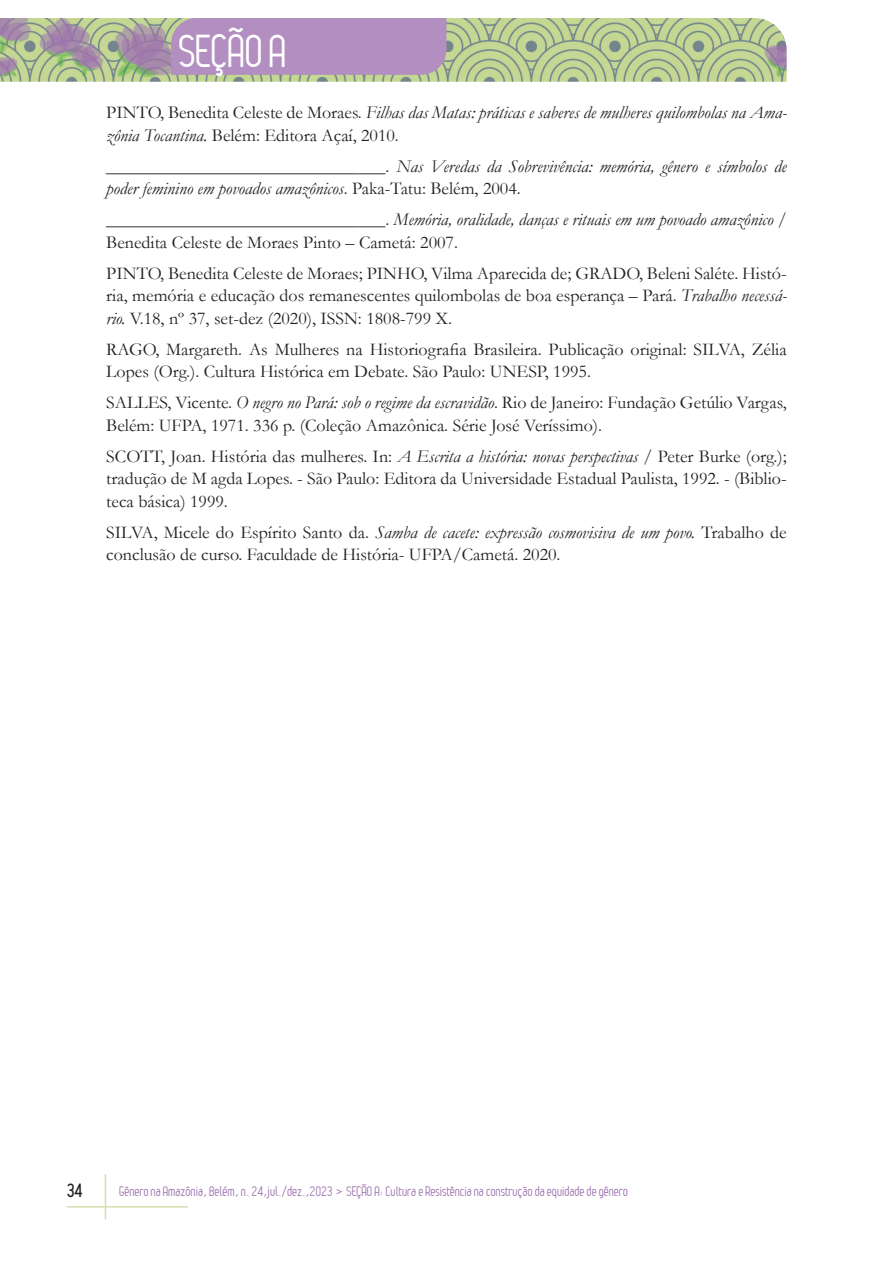
<style>
.page{position:relative;width:893px;height:1263px;background:#fff}
.page>*{position:absolute;margin:0;border:0;box-sizing:border-box;transform-origin:0 0}
.t1{font:45px "Leger";letter-spacing:-.01em;color:#fff}
.Referências{font:18px/22.5px "Garamond";color:#231f20}
.Referências-2{font:italic 18px/22.5px "Garamond";color:#231f20}
.t2{font:700 18px "Leger";color:#231f20}
.t3{font:13.5px "Leger";color:#9f73af}
.s1{font-style:normal}
.s2{font-style:italic}
</style>
<div class="page">
<hr style="left:105px;top:1174px;width:1px;height:45px;background:#d2e0ac">
<hr style="left:67px;top:1206px;width:121px;height:1px;background:#d2e0ac">
<img style="left:0;top:18px;width:787px;height:64px">
<div style="left:171px;top:18px;width:275px;height:57px;background:#b28fc0"></div>
<p class="t1" style="left:179px;top:26px;width:110px">SEÇÃO A</p>
<p class="Referências-2" style="left:106px;top:101px;width:682px"><span class="s1">PINTO, Benedita Celeste de Moraes.</span> Filhas das Matas: práticas e saberes de mulheres quilombolas na Ama&shy;zônia Tocantina. <span class="s1">Belém: Editora Açaí, 2010.</span></p>
<p class="Referências-2" style="left:106px;top:154px;width:682px"><span class="s1">_______________________________.</span> Nas Veredas da Sobrevivência: memória, gênero e símbolos de poder feminino em povoados amazônicos<span class="s1">. Paka-Tatu: Belém, 2004.</span></p>
<p class="Referências" style="left:106px;top:208px;width:682px">_______________________________. <span class="s2">Memória, oralidade, danças e rituais em um povoado amazônico</span> /<br>Benedita Celeste de Moraes Pinto – Cametá: 2007.</p>
<p class="Referências" style="left:106px;top:261px;width:682px;text-align:justify">PINTO, Benedita Celeste de Moraes; PINHO, Vilma Aparecida de; GRADO, Beleni Saléte. Histó&shy;ria, memória e educação dos remanescentes quilombolas de boa esperança – Pará. <span class="s2">Trabalho necessá&shy;rio.</span> V.18, nº 37, set-dez (2020), ISSN: 1808-799 X.</p>
<p class="Referências" style="left:106px;top:337px;width:682px">RAGO, Margareth. As Mulheres na Historiografia Brasileira. Publicação original: SILVA, Zélia<br>Lopes (Org.). Cultura Histórica em Debate. São Paulo: UNESP, 1995.</p>
<p class="Referências" style="left:106px;top:391px;width:682px">SALLES, Vicente. <span class="s2">O negro no Pará: sob o regime da escravidão</span>. Rio de Janeiro: Fundação Getúlio Vargas,<br>Belém: UFPA, 1971. 336 p. (Coleção Amazônica. Série José Veríssimo).</p>
<p class="Referências" style="left:106px;top:444px;width:682px;text-align:justify">SCOTT, Joan. História das mulheres. In: <span class="s2">A Escrita a história: novas perspectivas</span> / Peter Burke (org.); tradução de M agda Lopes. - São Paulo: Editora da Universidade Estadual Paulista, 1992. - (Biblio&shy;teca básica) 1999.</p>
<p class="Referências" style="left:106px;top:520px;width:682px">SILVA, Micele do Espírito Santo da. <span class="s2">Samba de cacete: expressão cosmovisiva de um povo.</span> Trabalho de conclusão de curso. Faculdade de História- UFPA/Cametá. 2020.</p>
<p class="t2" style="left:67px;top:1180px;width:17px">34</p>
<p class="t3" style="left:119px;top:1183px;width:510px">Gênero na Amazônia, Belém, n. 24,jul./dez.,2023 &gt; SEÇÃO A: Cultura e Resistência na construção da equidade de gênero</p>
</div>
